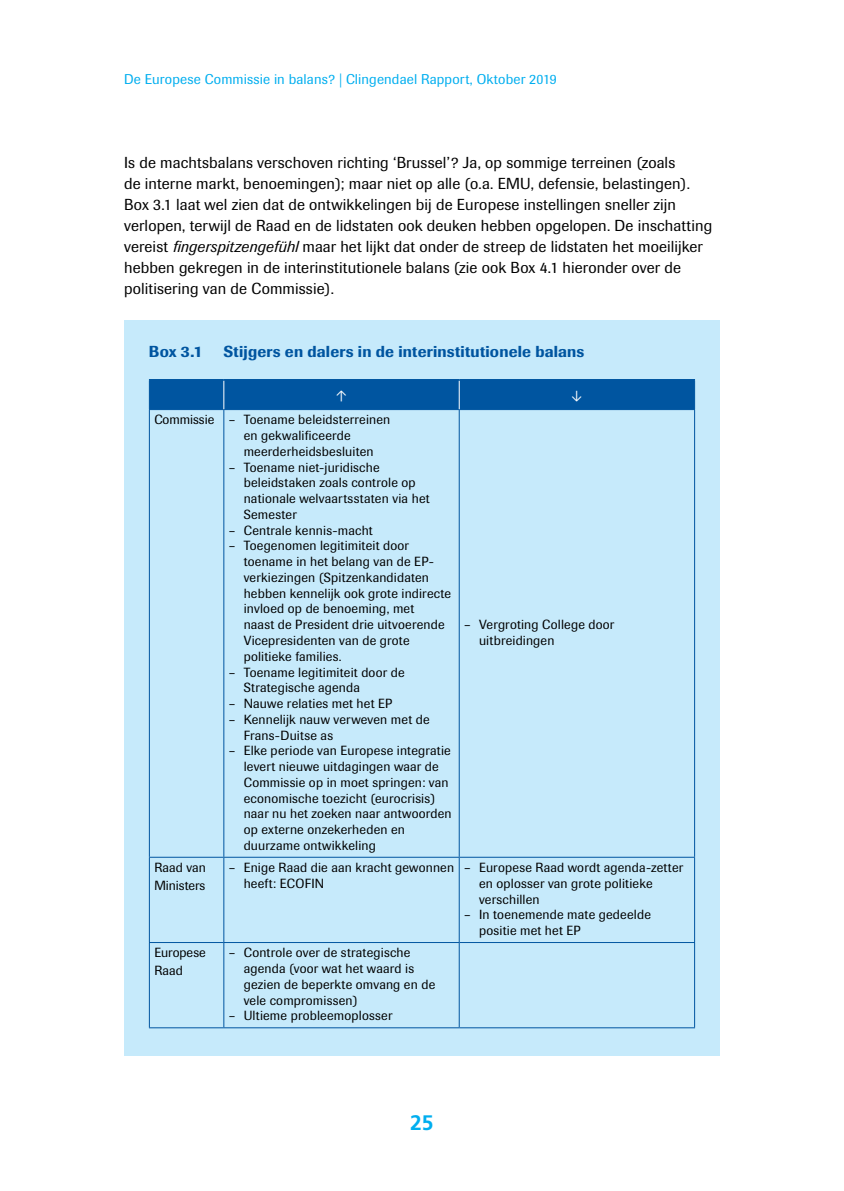
<style>
.page{position:relative;width:844px;height:1191px;background:#fff}
.page>*{position:absolute;margin:0;border:0;box-sizing:border-box;transform-origin:0 0}
.t1{font:700 21px "Frutiger LT Std";color:#00aeef}
.P_first{font:15.75px/21px "Imago";letter-spacing:.01em;color:#000}
.Caption_Block{font:500 15.75px "Imago";letter-spacing:.015em;color:#0055a0}
.t2{font:14px "Imago";letter-spacing:.01em;color:#00aeef}
.L1_T{font:13.12px/15.8px "Imago";letter-spacing:.015em;color:#000}
.P_T{font:13.12px/17.5px "Imago";color:#000}
.H1_C_T{font:13.12px "Calibri";color:#fff}
.s1{font-style:italic}
</style>
<div class="page">
<div style="left:124px;top:320px;width:595px;height:735px;background:#c6eafb"></div>
<hr style="left:149px;top:379px;width:75px;height:2px;background:#0055a0">
<hr style="left:224px;top:379px;width:235px;height:2px;background:#0055a0">
<hr style="left:459px;top:379px;width:235px;height:2px;background:#0055a0">
<hr style="left:149px;top:409px;width:75px;height:1px;background:#0055a0">
<hr style="left:149px;top:410px;width:1px;height:447px;background:#0055a0">
<hr style="left:224px;top:409px;width:235px;height:1px;background:#0055a0">
<hr style="left:223px;top:410px;width:1px;height:447px;background:#0055a0">
<hr style="left:459px;top:409px;width:235px;height:1px;background:#0055a0">
<hr style="left:458px;top:410px;width:1px;height:447px;background:#0055a0">
<hr style="left:694px;top:410px;width:1px;height:447px;background:#0055a0">
<hr style="left:149px;top:857px;width:75px;height:1px;background:#0055a0">
<hr style="left:149px;top:857px;width:1px;height:85px;background:#0055a0">
<hr style="left:224px;top:857px;width:235px;height:1px;background:#0055a0">
<hr style="left:223px;top:857px;width:1px;height:85px;background:#0055a0">
<hr style="left:459px;top:857px;width:235px;height:1px;background:#0055a0">
<hr style="left:458px;top:857px;width:1px;height:85px;background:#0055a0">
<hr style="left:694px;top:857px;width:1px;height:85px;background:#0055a0">
<hr style="left:149px;top:942px;width:75px;height:1px;background:#0055a0">
<hr style="left:149px;top:943px;width:1px;height:84px;background:#0055a0">
<hr style="left:224px;top:942px;width:235px;height:1px;background:#0055a0">
<hr style="left:223px;top:943px;width:1px;height:84px;background:#0055a0">
<hr style="left:459px;top:942px;width:235px;height:1px;background:#0055a0">
<hr style="left:458px;top:943px;width:1px;height:84px;background:#0055a0">
<hr style="left:694px;top:943px;width:1px;height:84px;background:#0055a0">
<hr style="left:149px;top:1027px;width:75px;height:1px;background:#0055a0">
<hr style="left:224px;top:1027px;width:235px;height:1px;background:#0055a0">
<hr style="left:459px;top:1027px;width:235px;height:1px;background:#0055a0">
<div style="left:149px;top:380px;width:546px;height:29px;background:#0055a0"></div>
<p class="t2" style="left:124px;top:71px;width:434px">De Europese Commissie in balans? | Clingendael Rapport, Oktober 2019</p>
<p class="P_first" style="left:124px;top:152px;width:589px">Is de machtsbalans verschoven richting ‘Brussel’? Ja, op sommige terreinen (zoals<br>de interne markt, benoemingen); maar niet op alle (o.a. EMU, defensie, belastingen).<br>Box 3.1 laat wel zien dat de ontwikkelingen bij de Europese instellingen sneller zijn verlopen, terwijl de Raad en de lidstaten ook deuken hebben opgelopen. De inschatting vereist <span class="s1">fingerspitzengefühl</span> maar het lijkt dat onder de streep de lidstaten het moeilijker hebben gekregen in de interinstitutionele balans (zie ook Box 4.1 hieronder over de politisering van de Commissie).</p>
<p class="Caption_Block" style="left:149px;top:342px;width:55px">Box 3.1</p>
<p class="Caption_Block" style="left:223px;top:342px;width:362px">Stijgers en dalers in de interinstitutionele balans</p>
<p class="H1_C_T" style="left:335px;top:386px;width:13px">↑</p>
<p class="H1_C_T" style="left:571px;top:386px;width:13px">↓</p>
<p class="P_T" style="left:154px;top:411px;width:61px">Commissie</p>
<p class="L1_T" style="left:244px;top:412px;width:148px;text-indent:-15px">– Toename beleidsterreinen en gekwalificeerde meerderheidsbesluiten</p>
<p class="L1_T" style="left:244px;top:459px;width:187px;text-indent:-15px">– Toename niet-juridische beleidstaken zoals controle op nationale welvaartsstaten via het<br>Semester</p>
<p class="L1_T" style="left:229px;top:522px;width:145px">– Centrale kennis-macht</p>
<p class="L1_T" style="left:244px;top:538px;width:209px;text-indent:-15px">– Toegenomen legitimiteit door toename in het belang van de EP&shy;verkiezingen (Spitzenkandidaten hebben kennelijk ook grote indirecte invloed op de benoeming, met<br>naast de President drie uitvoerende<br>Vicepresidenten van de grote politieke families.</p>
<p class="L1_T" style="left:244px;top:664px;width:162px;text-indent:-15px">– Toename legitimiteit door de<br>Strategische agenda</p>
<p class="L1_T" style="left:229px;top:695px;width:165px">– Nauwe relaties met het EP</p>
<p class="L1_T" style="left:244px;top:711px;width:187px;text-indent:-15px">– Kennelijk nauw verweven met de<br>Frans-Duitse as</p>
<p class="L1_T" style="left:244px;top:743px;width:209px;text-indent:-15px">– Elke periode van Europese integratie levert nieuwe uitdagingen waar de<br>Commissie op in moet springen: van economische toezicht (eurocrisis) naar nu het zoeken naar antwoorden op externe onzekerheden en duurzame ontwikkeling</p>
<p class="L1_T" style="left:479px;top:617px;width:137px;text-indent:-15px">– Vergroting College door uitbreidingen</p>
<p class="P_T" style="left:154px;top:859px;width:53px">Raad van<br>Ministers</p>
<p class="L1_T" style="left:244px;top:859px;width:212px;text-indent:-15px">– Enige Raad die aan kracht gewonnen heeft: ECOFIN</p>
<p class="L1_T" style="left:479px;top:859px;width:205px;text-indent:-15px">– Europese Raad wordt agenda-zetter en oplosser van grote politieke verschillen</p>
<p class="L1_T" style="left:479px;top:907px;width:173px;text-indent:-15px">– In toenemende mate gedeelde positie met het EP</p>
<p class="P_T" style="left:154px;top:944px;width:53px">Europese<br>Raad</p>
<p class="L1_T" style="left:244px;top:945px;width:193px;text-indent:-15px">– Controle over de strategische agenda (voor wat het waard is gezien de beperkte omvang en de vele compromissen)</p>
<p class="L1_T" style="left:229px;top:1008px;width:165px">– Ultieme probleemoplosser</p>
<h1 class="t1" style="left:410px;top:1110px;width:25px">25</h1>
</div>
